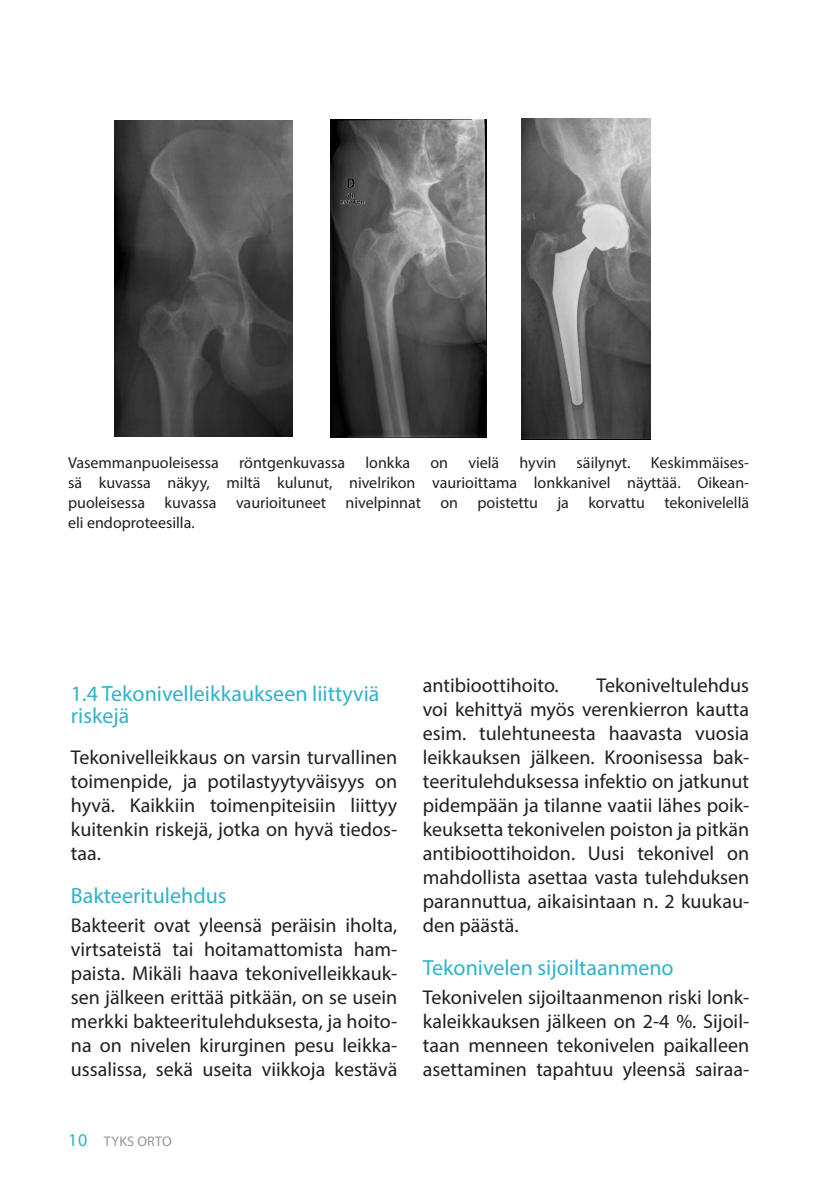
<style>
.page{position:relative;width:840px;height:1191px;background:#fff}
.page>*{position:absolute;margin:0;border:0;box-sizing:border-box;transform-origin:0 0}
.VÄLIOTSIKKO{font:22px/22px "Myriad Pro";color:#2fb3cb}
.LEIPÄTEKSTI_ensimmäi{font:20px/24px "Myriad Pro";color:#231f20;text-align:justify}
.KUVATEKSTI{font:16px/20px "Myriad Pro";color:#231f20;text-align:justify}
.t1{font:14px "Myriad Pro";letter-spacing:.02em;color:#939598}
.s1{font-size:18px;color:#2fb3cb}
</style>
<div class="page">
<img style="left:115px;top:121px;width:177px;height:315px">
<img style="left:330px;top:120px;width:156px;height:318px">
<img style="left:521px;top:118px;width:129px;height:321px">
<p class="KUVATEKSTI" style="left:68px;top:452px;width:152px">Vasemmanpuoleisessa</p>
<p class="KUVATEKSTI" style="left:239px;top:452px;width:107px">röntgenkuvassa</p>
<p class="KUVATEKSTI" style="left:365px;top:452px;width:46px">lonkka</p>
<p class="KUVATEKSTI" style="left:430px;top:452px;width:19px">on</p>
<p class="KUVATEKSTI" style="left:468px;top:452px;width:32px">vielä</p>
<p class="KUVATEKSTI" style="left:519px;top:452px;width:38px">hyvin</p>
<p class="KUVATEKSTI" style="left:576px;top:452px;width:55px">säilynyt.</p>
<p class="KUVATEKSTI" style="left:68px;top:452px;width:682px;text-indent:582px">Keskimmäises&shy;sä kuvassa näkyy, miltä kulunut, nivelrikon vaurioittama lonkkanivel näyttää. Oikean&shy;puoleisessa kuvassa vaurioituneet nivelpinnat on poistettu ja korvattu tekonivelellä eli endoproteesilla.</p>
<p class="VÄLIOTSIKKO" style="left:71px;top:682px;width:310px">1.4 Tekonivelleikkaukseen liittyviä riskejä</p>
<p class="LEIPÄTEKSTI_ensimmäi" style="left:71px;top:745px;width:327px">Tekonivelleikkaus on varsin turvallinen toimenpide, ja potilastyytyväisyys on hyvä. Kaikkiin toimenpiteisiin liittyy kuitenkin riskejä, jotka on hyvä tiedos&shy;taa.</p>
<p class="VÄLIOTSIKKO" style="left:71px;top:884px;width:157px">Bakteeritulehdus</p>
<p class="LEIPÄTEKSTI_ensimmäi" style="left:71px;top:913px;width:328px">Bakteerit ovat yleensä peräisin iholta, virtsateistä tai hoitamattomista ham&shy;paista. Mikäli haava tekonivelleikkauk&shy;sen jälkeen erittää pitkään, on se usein merkki bakteeritulehduksesta, ja hoito&shy;na on nivelen kirurginen pesu leikka&shy;ussalissa, sekä useita viikkoja kestävä</p>
<p class="t1" style="left:68px;top:1132px;width:105px"><span class="s1">10</span> TYKS ORTO</p>
<p class="LEIPÄTEKSTI_ensimmäi" style="left:422px;top:673px;width:327px;text-indent:173px">Tekoniveltulehdus voi kehittyä myös verenkierron kautta esim. tulehtuneesta haavasta vuosia leikkauksen jälkeen. Kroonisessa bak&shy;teeritulehduksessa infektio on jatkunut pidempään ja tilanne vaatii lähes poik&shy;keuksetta tekonivelen poiston ja pitkän antibioottihoidon. Uusi tekonivel on mahdollista asettaa vasta tulehduksen parannuttua, aikaisintaan n. 2 kuukau&shy;den päästä.</p>
<p class="VÄLIOTSIKKO" style="left:422px;top:956px;width:252px">Tekonivelen sijoiltaanmeno</p>
<p class="LEIPÄTEKSTI_ensimmäi" style="left:422px;top:985px;width:327px">Tekonivelen sijoiltaanmenon riski lonk&shy;kaleikkauksen jälkeen on 2-4 %. Sijoil&shy;taan menneen tekonivelen paikalleen asettaminen tapahtuu yleensä sairaa-</p>
<p class="LEIPÄTEKSTI_ensimmäi" style="left:422px;top:673px;width:137px">antibioottihoito.</p>
</div>
